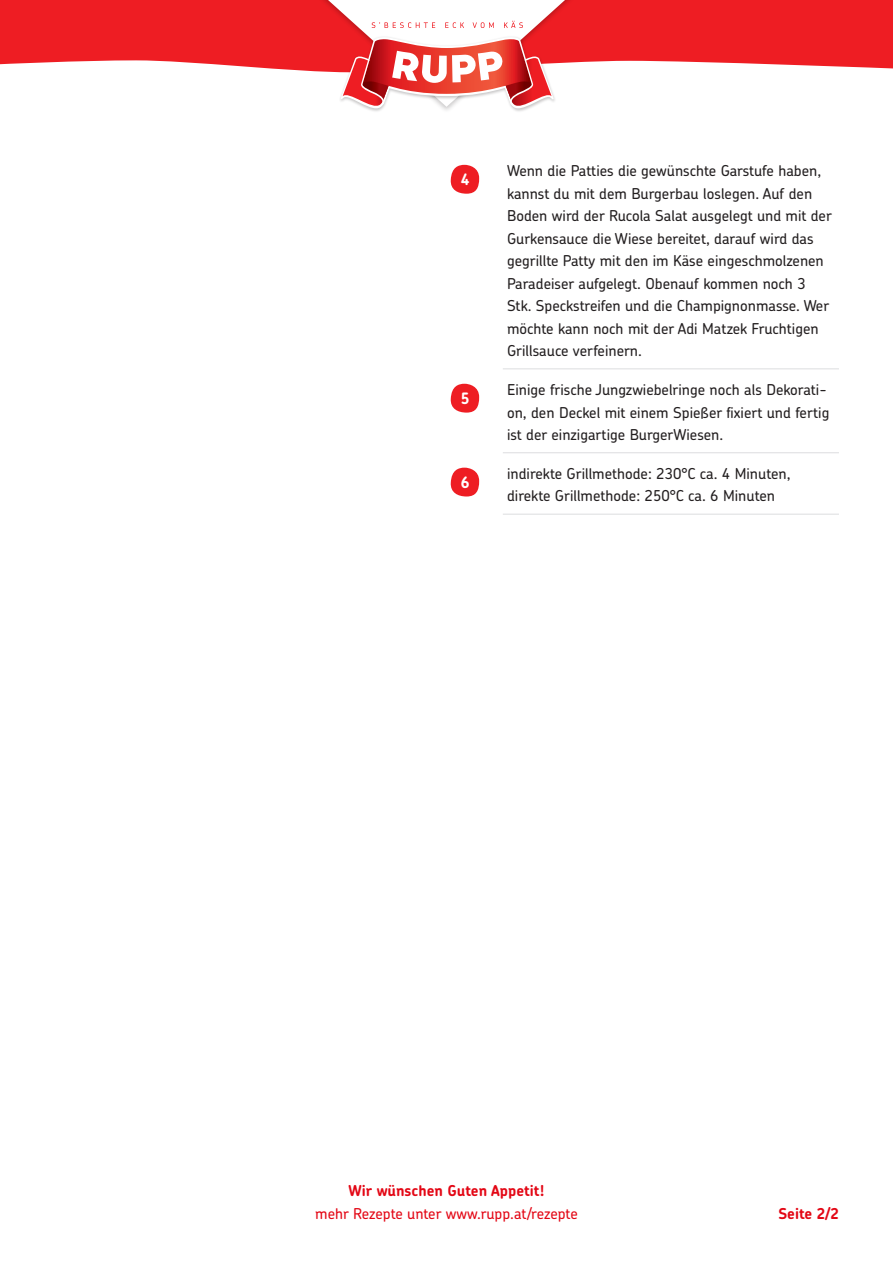
<style>
.page{position:relative;width:893px;height:1263px;background:#fff}
.page>*{position:absolute;margin:0;border:0;box-sizing:border-box;transform-origin:0 0}
.t1{font:700 15.75px "Chevin Pro";color:#fff}
.t2{font:500 15px/22.5px "Chevin Pro";color:#231f20}
.t3{font:500 15px "Chevin Pro";color:#e30715}
.t4{font:700 15px "Chevin Pro";color:#e30715}
</style>
<div class="page">
<hr style="left:503px;top:368px;width:336px;height:1px;background:#dcdddf">
<hr style="left:503px;top:452px;width:336px;height:1px;background:#dcdddf">
<hr style="left:503px;top:514px;width:336px;height:1px;background:#dcdddf">
<svg style="left:450px;top:165px;width:29px;height:29px"></svg>
<svg style="left:450px;top:384px;width:29px;height:29px"></svg>
<svg style="left:450px;top:468px;width:29px;height:28px"></svg>
<svg style="left:0;top:0;width:893px;height:72px;background:#ef363c"></svg>
<img style="left:315px;top:0;width:263px;height:72px">
<img style="left:365px;top:108px;width:165px;height:3px">
<svg style="left:328px;top:0;width:237px;height:108px"></svg>
<p class="t1" style="left:461px;top:169px;width:10px">4</p>
<p class="t2" style="left:507px;top:159px;width:326px">Wenn die Patties die gewünschte Garstufe haben, kannst du mit dem Burgerbau loslegen. Auf den Boden wird der Rucola Salat ausgelegt und mit der Gurkensauce die Wiese bereitet, darauf wird das gegrillte Patty mit den im Käse eingeschmolzenen Paradeiser aufgelegt. Obenauf kommen noch 3<br>Stk. Speckstreifen und die Champignonmasse. Wer möchte kann noch mit der Adi Matzek Fruchtigen Grillsauce verfeinern.</p>
<p class="t1" style="left:461px;top:388px;width:10px">5</p>
<p class="t2" style="left:507px;top:378px;width:324px">Einige frische Jungzwiebelringe noch als Dekorati&shy;on, den Deckel mit einem Spießer fixiert und fertig ist der einzigartige BurgerWiesen.</p>
<p class="t1" style="left:461px;top:472px;width:10px">6</p>
<p class="t2" style="left:507px;top:462px;width:285px">indirekte Grillmethode: 230°C ca. 4 Minuten, direkte Grillmethode: 250°C ca. 6 Minuten</p>
<p class="t4" style="left:349px;top:1181px;width:197px">Wir wünschen Guten Appetit!</p>
<p class="t3" style="left:315px;top:1203px;width:264px">mehr Rezepte unter www.rupp.at/rezepte</p>
<p class="t4" style="left:778px;top:1203px;width:62px">Seite 2/2</p>
</div>
